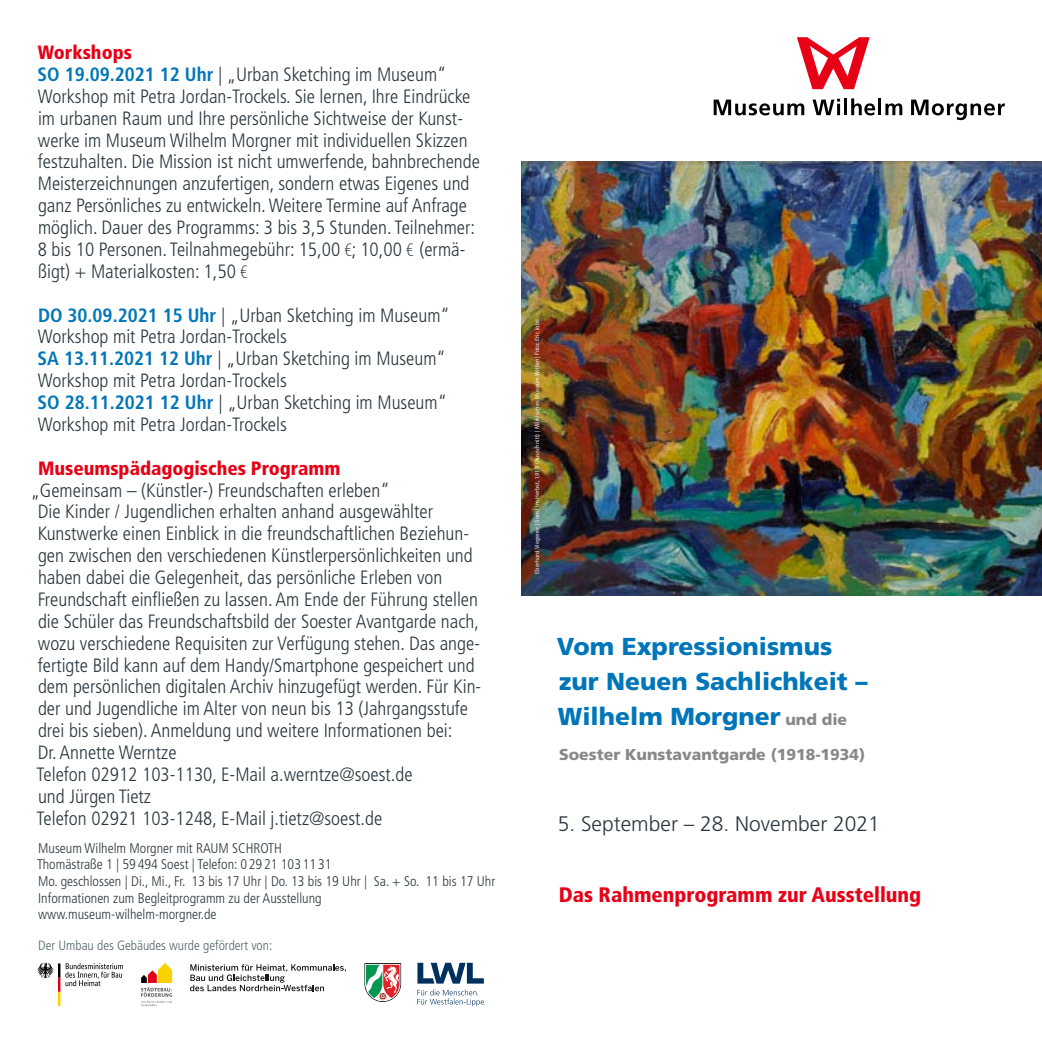
<style>
.page{position:relative;width:1042px;height:1042px;background:#fff}
.page>*{position:absolute;margin:0;border:0;box-sizing:border-box;transform-origin:0 0}
.t1{font:900 24.5px/35px "Frutiger";color:#0076b8}
.t2{font:900 condensed 21px "Frutiger";color:#e70016}
.t3{font:300 21px "Frutiger";color:#2a363f}
.t4{font:300 condensed 19.25px/21.9px "Frutiger";color:#2a363f}
.t5{font:900 condensed 19.25px "Frutiger";color:#e70016}
.t6{font:900 15.75px "Frutiger";color:#878988}
.t7{font:300 condensed 14px/16.6px "Frutiger";color:#2a363f}
.t8{font:300 condensed 13.47px "Frutiger";color:#506669}
.t9{font:5.95px "Meta Normal LF";color:#fff}
.s1{font-weight:900;color:#e70016}
.s2{font-weight:700;color:#0076b8}
.s3{font-family:"Myriad Pro"}
.s4{font-size:15.75px;color:#878988}
</style>
<div class="page">
<img style="left:521px;top:161px;width:521px;height:435px">
<svg style="left:713px;top:100px;width:91px;height:15px"></svg>
<svg style="left:812px;top:99px;width:28px;height:16px"></svg>
<hr style="left:844px;top:98px;width:3px;height:17px;background:#000">
<svg style="left:851px;top:98px;width:24px;height:17px"></svg>
<hr style="left:878px;top:98px;width:3px;height:17px;background:#000">
<svg style="left:885px;top:103px;width:17px;height:12px"></svg>
<svg style="left:911px;top:100px;width:94px;height:20px"></svg>
<svg style="left:797px;top:37px;width:72px;height:52px"></svg>
<svg style="left:417px;top:963px;width:67px;height:20px"></svg>
<svg style="left:417px;top:989px;width:68px;height:17px"></svg>
<svg style="left:141px;top:963px;width:31px;height:43px"></svg>
<svg style="left:364px;top:963px;width:37px;height:39px"></svg>
<svg style="left:190px;top:964px;width:156px;height:27px"></svg>
<svg style="left:37px;top:963px;width:86px;height:43px"></svg>
<p class="t4" style="left:38px;top:42px;width:444px"><span class="s1">Workshops<br></span><span class="s2">SO 19.09.2021 12 Uhr</span> | „Urban Sketching im Museum“ Workshop mit Petra Jordan-Trockels. Sie lernen, Ihre Eindrücke im urbanen Raum und Ihre persönliche Sichtweise der Kunst&shy;werke im Museum Wilhelm Morgner mit individuellen Skizzen festzuhalten. Die Mission ist nicht umwerfende, bahnbrechende Meisterzeichnungen anzufertigen, sondern etwas Eigenes und ganz Persönliches zu entwickeln. Weitere Termine auf Anfrage möglich. Dauer des Programms: 3 bis 3,5 Stunden. Teilnehmer:<br>8 bis 10 Personen. Teilnahmegebühr: 15,00 <span class="s3">€</span>; 10,00 <span class="s3">€</span> (ermä&shy;ßigt) + Materialkosten: 1,50 <span class="s3">€</span></p>
<p class="t4" style="left:38px;top:304px;width:414px"><span class="s2">DO 30.09.2021 15 Uhr</span> | „Urban Sketching im Museum“ Workshop mit Petra Jordan-Trockels<br><span class="s2">SA 13.11.2021 12 Uhr</span> | „Urban Sketching im Museum“ Workshop mit Petra Jordan-Trockels<br><span class="s2">SO 28.11.2021 12 Uhr</span> | „Urban Sketching im Museum“ Workshop mit Petra Jordan-Trockels</p>
<p class="t5" style="left:38px;top:456px;width:304px">Museumspädagogisches Programm</p>
<p class="t4" style="left:31px;top:479px;width:452px">„Gemeinsam – (Künstler-) Freundschaften erleben“<br>Die Kinder / Jugendlichen erhalten anhand ausgewählter Kunstwerke einen Einblick in die freundschaftlichen Beziehun&shy;gen zwischen den verschiedenen Künstlerpersönlichkeiten und haben dabei die Gelegenheit, das persönliche Erleben von Freundschaft einfließen zu lassen. Am Ende der Führung stellen die Schüler das Freundschaftsbild der Soester Avantgarde nach, wozu verschiedene Requisiten zur Verfügung stehen. Das ange&shy;fertigte Bild kann auf dem Handy/Smartphone gespeichert und dem persönlichen digitalen Archiv hinzugefügt werden. Für Kin&shy;der und Jugendliche im Alter von neun bis 13 (Jahrgangsstufe drei bis sieben). Anmeldung und weitere Informationen bei:<br>Dr. Annette Werntze<br>Telefon 02912 103-1130, E-Mail a.werntze@soest.de<br>und Jürgen Tietz<br>Telefon 02921 103-1248, E-Mail j.tietz@soest.de</p>
<p class="t7" style="left:37px;top:840px;width:459px">Museum Wilhelm Morgner mit RAUM SCHROTH<br>Thomästraße 1 | 59 494 Soest | Telefon: 0 29 21 103 11 31<br>Mo. geschlossen | Di., Mi., Fr. 13 bis 17 Uhr | Do. 13 bis 19 Uhr | Sa. + So. 11 bis 17 Uhr Informationen zum Begleitprogramm zu der Ausstellung www.museum-wilhelm-morgner.de</p>
<p class="t8" style="left:38px;top:937px;width:236px">Der Umbau des Gebäudes wurde gefördert von:</p>
<p class="t9" style="left:533px;top:573px;width:256px;rotate:-90deg">Eberhard Viegener | Soest im Herbst, 1919 (Ausschnitt) | Märkisches Museum Witten | Foto: Eric Jobs</p>
<p class="t1" style="left:557px;top:629px;width:312px">Vom Expressionismus zur Neuen Sachlichkeit –<br>Wilhelm Morgner <span class="s4">und die</span></p>
<p class="t6" style="left:559px;top:745px;width:308px">Soester Kunstavantgarde (1918-1934)</p>
<p class="t3" style="left:558px;top:812px;width:324px">5. September – 28. November 2021</p>
<p class="t2" style="left:559px;top:882px;width:364px">Das Rahmenprogramm zur Ausstellung</p>
</div>
